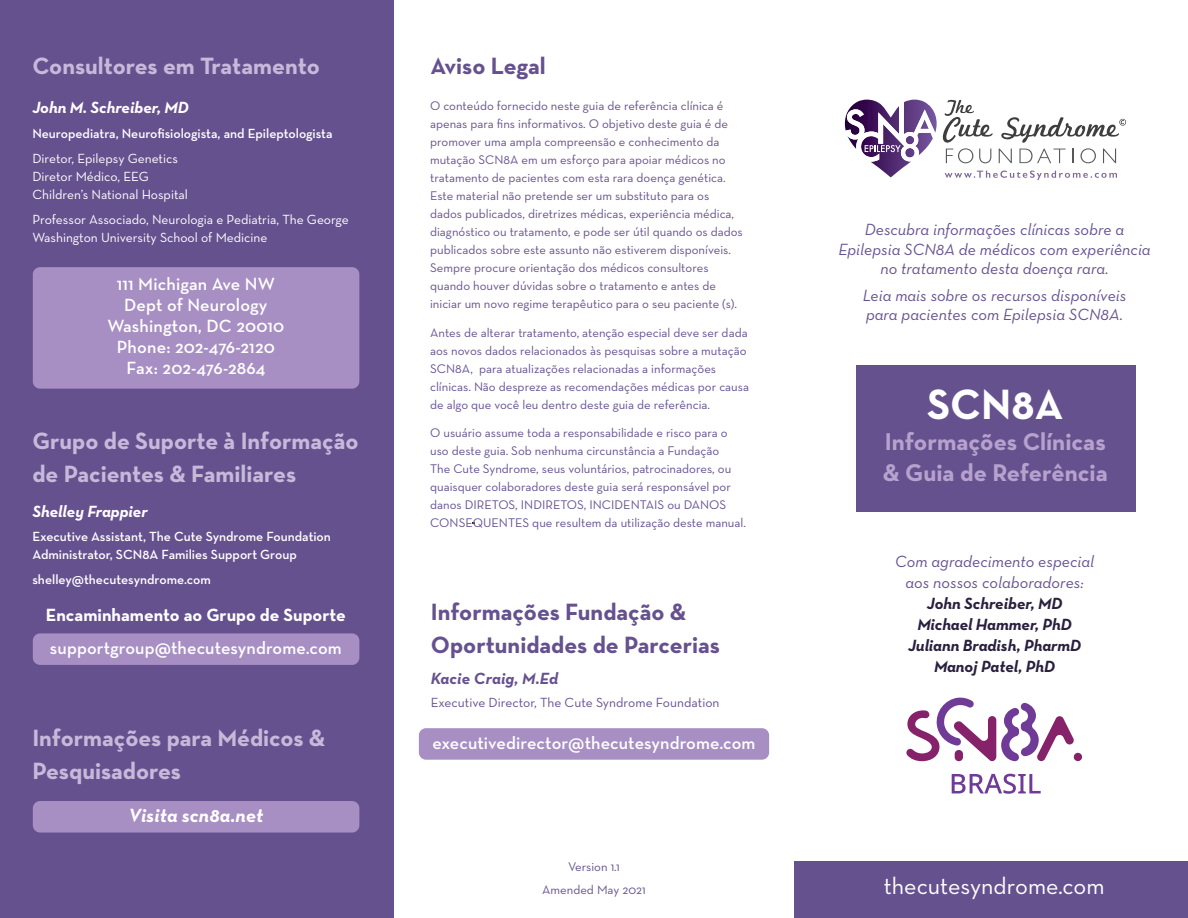
<style>
.page{position:relative;width:1188px;height:918px;background:#fff}
.page>*{position:absolute;margin:0;border:0;box-sizing:border-box;transform-origin:0 0}
.t1{font:700 43.05px "Neutraface Text";color:#fff}
.t2{font:700 24.6px/30.8px "Neutraface Text";color:#b5a2cd}
.t3{font:700 24px/33px "Neutraface Text";color:#c7b9da}
.t4{font:700 24px/33px "Neutraface Text";color:#66518f}
.t5{font:24px "Neutraface Text";color:#fff}
.t6{font:italic 700 19.5px "Neutraface Text";letter-spacing:.01em;color:#fff}
.t7{font:600 18px/21px "Neutraface Text";letter-spacing:.005em;color:#fff;text-align:center}
.t8{font:700 18px "Neutraface Text";color:#fff}
.t9{font:italic 16.5px/19.5px "Neutraface Text";color:#66518f;text-align:center}
.t10{font:italic 700 16.5px/21px "Neutraface Text";color:#29203e;text-align:center}
.t11{font:italic 700 16.5px "Neutraface Text";color:#fff}
.t12{font:italic 700 16.5px "Neutraface Text";letter-spacing:.01em;color:#66518f}
.t13{font:600 13.5px/18px "Neutraface Text";color:#fff}
.t14{font:13.5px/18px "Neutraface Text";color:#fff}
.t15{font:13.5px "Neutraface Text";color:#66518f}
.t16{font:12.75px/18px "Neutraface Text";color:#66518f}
</style>
<div class="page">
<svg style="left:845px;top:100px;width:281px;height:80px"></svg>
<div style="left:794px;top:861px;width:394px;height:57px;background:#66518f"></div>
<div style="left:856px;top:366px;width:279px;height:146px;background:#66518f"></div>
<div style="left:0;top:0;width:394px;height:918px;background:#66518f"></div>
<div style="left:33px;top:267px;width:326px;height:122px;background:#a78fc3;border-radius:7px"></div>
<div style="left:33px;top:801px;width:326px;height:32px;background:#a78fc3;border-radius:7px"></div>
<div style="left:33px;top:633px;width:326px;height:32px;background:#a78fc3;border-radius:7px"></div>
<div style="left:419px;top:728px;width:350px;height:32px;background:#a78fc3;border-radius:7px"></div>
<svg style="left:906px;top:697px;width:176px;height:65px"></svg>
<svg style="left:952px;top:774px;width:89px;height:20px"></svg>
<h3 class="t3" style="left:32px;top:49px;width:289px">Consultores em Tratamento</h3>
<p class="t11" style="left:32px;top:96px;width:158px">John M. Schreiber, MD</p>
<p class="t13" style="left:32px;top:124px;width:302px">Neuropediatra, Neurofisiologista, and Epileptologista</p>
<p class="t14" style="left:32px;top:149px;width:157px">Diretor, Epilepsy Genetics<br>Diretor Médico, EEG<br>Children’s National Hospital</p>
<p class="t14" style="left:32px;top:210px;width:318px">Professor Associado, Neurologia e Pediatria, The George<br>Washington University School of Medicine</p>
<h3 class="t7" style="left:107px;top:273px;width:178px">111 Michigan Ave NW<br>Dept of Neurology<br>Washington, DC 20010<br>Phone: 202-476-2120<br>Fax: 202-476-2864</h3>
<h3 class="t3" style="left:32px;top:424px;width:328px">Grupo de Suporte à Informação de Pacientes &amp; Familiares</h3>
<p class="t11" style="left:32px;top:500px;width:117px">Shelley Frappier</p>
<p class="t13" style="left:32px;top:528px;width:300px">Executive Assistant, The Cute Syndrome Foundation<br>Administrator, SCN8A Families Support Group</p>
<p class="t13" style="left:32px;top:570px;width:180px">shelley@thecutesyndrome.com</p>
<h3 class="t8" style="left:46px;top:603px;width:301px">Encaminhamento ao Grupo de Suporte</h3>
<h3 class="t7" style="left:50px;top:637px;width:293px">supportgroup@thecutesyndrome.com</h3>
<h3 class="t3" style="left:32px;top:721px;width:295px">Informações para Médicos &amp;<br>Pesquisadores</h3>
<h3 class="t6" style="left:129px;top:803px;width:136px">Visita scn8a.net</h3>
<h3 class="t4" style="left:431px;top:49px;width:117px">Aviso Legal</h3>
<p class="t16" style="left:430px;top:96px;width:314px">O conteúdo fornecido neste guia de referência clínica é apenas para fins informativos. O objetivo deste guia é de promover uma ampla compreensão e conhecimento da mutação SCN8A em um esforço para apoiar médicos no tratamento de pacientes com esta rara doença genética.<br>Este material não pretende ser um substituto para os dados publicados, diretrizes médicas, experiência médica, diagnóstico ou tratamento, e pode ser útil quando os dados publicados sobre este assunto não estiverem disponíveis.<br>Sempre procure orientação dos médicos consultores quando houver dúvidas sobre o tratamento e antes de iniciar um novo regime terapêutico para o seu paciente (s).</p>
<p class="t16" style="left:430px;top:323px;width:320px">Antes de alterar tratamento, atenção especial deve ser dada aos novos dados relacionados às pesquisas sobre a mutação SCN8A, para atualizações relacionadas a informações clínicas. Não despreze as recomendações médicas por causa de algo que você leu dentro deste guia de referência.</p>
<p class="t16" style="left:430px;top:424px;width:317px">O usuário assume toda a responsabilidade e risco para o uso deste guia. Sob nenhuma circunstância a Fundação<br>The Cute Syndrome, seus voluntários, patrocinadores, ou quaisquer colaboradores deste guia será responsável por danos DIRETOS, INDIRETOS, INCIDENTAIS ou DANOS CONSEQUENTES que resultem da utilização deste manual.</p>
<h3 class="t4" style="left:431px;top:595px;width:291px">Informações Fundação &amp;<br>Oportunidades de Parcerias</h3>
<p class="t12" style="left:431px;top:667px;width:129px">Kacie Craig, M.Ed</p>
<p class="t15" style="left:431px;top:694px;width:290px">Executive Director, The Cute Syndrome Foundation</p>
<h3 class="t7" style="left:432px;top:732px;width:325px">executivedirector@thecutesyndrome.com</h3>
<p class="t16" style="left:542px;top:856px;width:105px;line-height:22.5px;text-align:center">Version 1.1<br>Amended May 2021</p>
<p class="t9" style="left:839px;top:220px;width:314px">Descubra informações clínicas sobre a<br>Epilepsia SCN8A de médicos com experiência no tratamento desta doença rara.</p>
<p class="t9" style="left:863px;top:285px;width:265px;text-align:left">Leia mais sobre os recursos disponíveis para pacientes com Epilepsia SCN8A.</p>
<h1 class="t1" style="left:927px;top:377px;width:138px">SCN8A</h1>
<h2 class="t2" style="left:883px;top:426px;width:227px">Informações Clínicas &amp; Guia de Referência</h2>
<p class="t9" style="left:895px;top:551px;width:200px;line-height:21px">Com agradecimento especial aos nossos colaboradores:</p>
<p class="t10" style="left:908px;top:593px;width:175px">John Schreiber, MD<br>Michael Hammer, PhD<br>Juliann Bradish, PharmD<br>Manoj Patel, PhD</p>
<h3 class="t5" style="left:884px;top:871px;width:222px">thecutesyndrome.com</h3>
</div>
